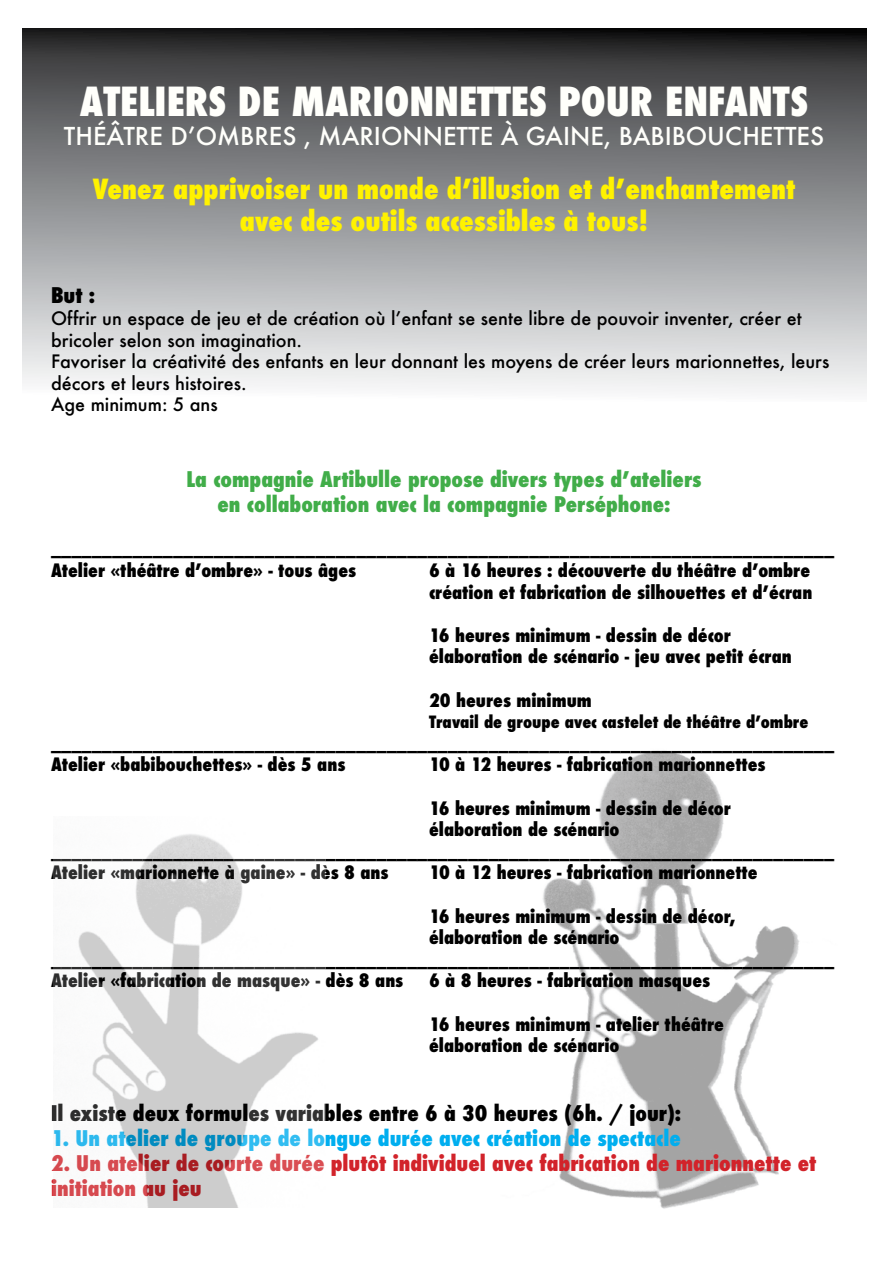
<style>
.page{position:relative;width:893px;height:1263px;background:#fff}
.page>*{position:absolute;margin:0;border:0;box-sizing:border-box;transform-origin:0 0}
.t1{font:800 condensed 39px "Futura";color:#fffffb}
.t2{font:800 condensed 27px/32.4px "Futura";color:#fff200;text-align:center}
.t3{font:500 24px "Futura";color:#fffffb}
.t4{font:800 condensed 21px/25.2px "Futura";color:#41ad49;text-align:center}
.t5{font:800 condensed 21px/25.2px "Futura";color:#d2232a}
.t6{font:800 condensed 21px "Futura";color:#000}
.t7{font:800 condensed 21px "Futura";color:#00aeef}
.t8{font:800 condensed 18px/21.6px "Futura";color:#000}
.t9{font:500 18px/21.6px "Futura";color:#000}
.t10{font:800 condensed 16.5px "Futura";color:#000}
</style>
<div class="page">
<svg style="left:22px;top:28px;width:845px;height:365px;background:#919294"></svg>
<img style="left:543px;top:750px;width:257px;height:459px">
<img style="left:78px;top:834px;width:240px;height:374px">
<h1 class="t1" style="left:80px;top:75px;width:730px">ATELIERS DE MARIONNETTES POUR ENFANTS</h1>
<h3 class="t3" style="left:64px;top:120px;width:762px">THÉÂTRE D’OMBRES , MARIONNETTE À GAINE, BABIBOUCHETTES</h3>
<h2 class="t2" style="left:93px;top:173px;width:704px">Venez apprivoiser un monde d’illusion et d’enchantement avec des outils accessibles à tous!</h2>
<p class="t6" style="left:51px;top:281px;width:46px">But :</p>
<p class="t9" style="left:51px;top:307px;width:780px">Offrir un espace de jeu et de création où l’enfant se sente libre de pouvoir inventer, créer et bricoler selon son imagination.<br>Favoriser la créativité des enfants en leur donnant les moyens de créer leurs marionnettes, leurs décors et leurs histoires.<br>Age minimum: 5 ans</p>
<p class="t4" style="left:187px;top:467px;width:517px">La compagnie Artibulle propose divers types d’ateliers en collaboration avec la compagnie Perséphone:</p>
<p class="t8" style="left:51px;top:538px;width:785px">_____________________________________________________________________________<br>Atelier «théâtre d’ombre» - tous âges</p>
<p class="t8" style="left:429px;top:560px;width:385px">6 à 16 heures : découverte du théâtre d’ombre création et fabrication de silhouettes et d’écran</p>
<p class="t8" style="left:429px;top:624px;width:364px">16 heures minimum - dessin de décor élaboration de scénario - jeu avec petit écran</p>
<p class="t8" style="left:429px;top:689px;width:164px">20 heures minimum</p>
<p class="t10" style="left:429px;top:711px;width:381px">Travail de groupe avec castelet de théâtre d’ombre</p>
<p class="t8" style="left:51px;top:732px;width:785px">_____________________________________________________________________________<br>Atelier «babibouchettes» - dès 5 ans</p>
<p class="t8" style="left:429px;top:754px;width:338px">10 à 12 heures - fabrication marionnettes</p>
<p class="t8" style="left:429px;top:797px;width:303px">16 heures minimum - dessin de décor</p>
<p class="t8" style="left:429px;top:819px;width:192px">élaboration de scénario</p>
<p class="t8" style="left:51px;top:840px;width:785px">_____________________________________________________________________________</p>
<p class="t8" style="left:51px;top:862px;width:339px">Atelier «marionnette à gaine» - dès 8 ans</p>
<p class="t8" style="left:429px;top:862px;width:330px">10 à 12 heures - fabrication marionnette</p>
<p class="t8" style="left:429px;top:905px;width:308px">16 heures minimum - dessin de décor,</p>
<p class="t8" style="left:429px;top:927px;width:192px">élaboration de scénario</p>
<p class="t8" style="left:51px;top:948px;width:785px">_____________________________________________________________________________</p>
<p class="t8" style="left:51px;top:970px;width:354px">Atelier «fabrication de masque» - dès 8 ans</p>
<p class="t8" style="left:429px;top:970px;width:283px">6 à 8 heures - fabrication masques</p>
<p class="t8" style="left:429px;top:1013px;width:296px">16 heures minimum - atelier théâtre élaboration de scénario</p>
<p class="t6" style="left:51px;top:1098px;width:632px">Il existe deux formules variables entre 6 à 30 heures (6h. / jour):</p>
<p class="t7" style="left:51px;top:1124px;width:631px">1. Un atelier de groupe de longue durée avec création de spectacle</p>
<p class="t5" style="left:51px;top:1151px;width:767px">2. Un atelier de courte durée plutôt individuel avec fabrication de marionnette et initiation au jeu</p>
</div>
